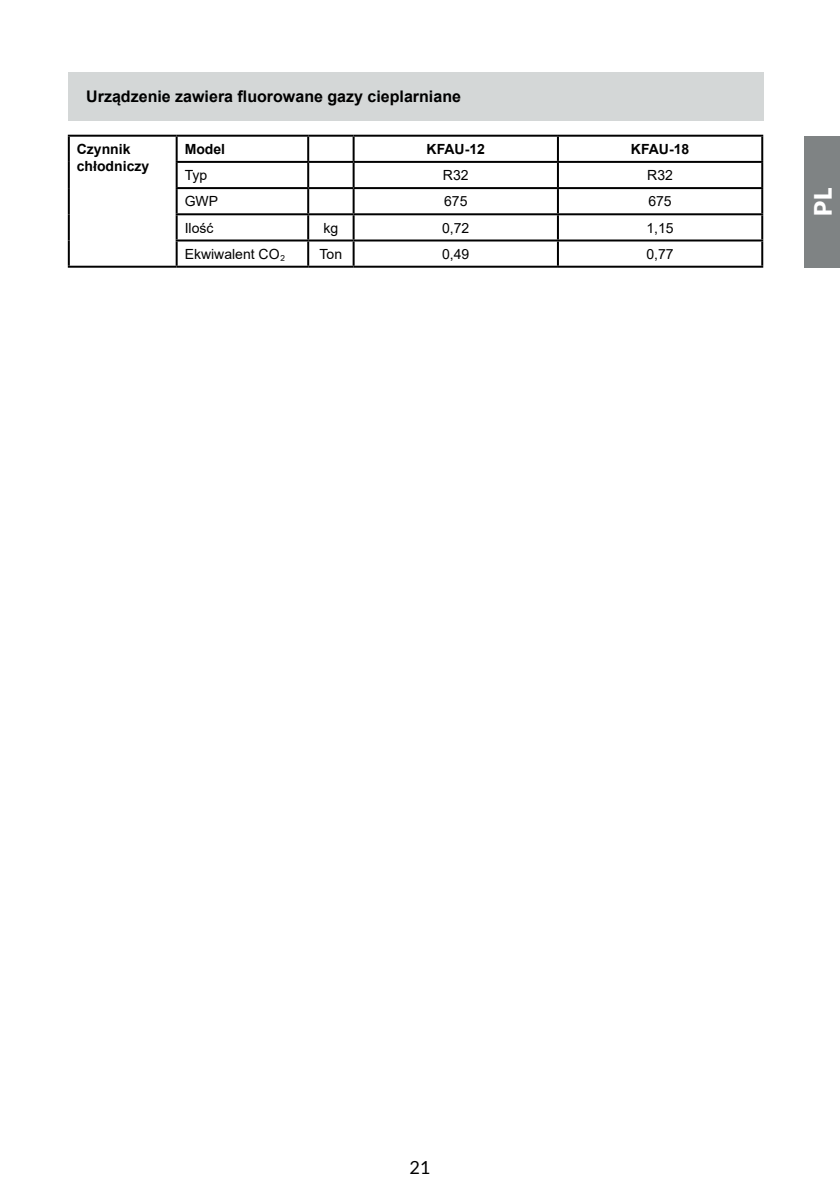
<style>
.page{position:relative;width:840px;height:1191px;background:#fff}
.page>*{position:absolute;margin:0;border:0;box-sizing:border-box;transform-origin:0 0}
.t1{font:900 24px "Lato";color:#fff}
.t2{font:18px "Lato";color:#000}
.t3{font:700 16px "Arial";color:#000}
.t4{font:14px "Arial";color:#000}
.t5{font:700 14px/16.8px "Arial";color:#000}
.s1{font-family:"Aktiv Grotesk";font-weight:300}
</style>
<div class="page">
<hr style="left:68px;top:135px;width:108px;height:2px;background:#000">
<hr style="left:68px;top:137px;width:2px;height:25px;background:#000">
<hr style="left:176px;top:135px;width:132px;height:2px;background:#000">
<hr style="left:175px;top:137px;width:2px;height:24px;background:#000">
<hr style="left:308px;top:135px;width:45px;height:2px;background:#000">
<hr style="left:307px;top:137px;width:2px;height:24px;background:#000">
<hr style="left:353px;top:135px;width:204px;height:2px;background:#000">
<hr style="left:352px;top:137px;width:2px;height:24px;background:#000">
<hr style="left:557px;top:135px;width:205px;height:2px;background:#000">
<hr style="left:556px;top:137px;width:2px;height:24px;background:#000">
<hr style="left:760px;top:137px;width:2px;height:24px;background:#000">
<hr style="left:68px;top:162px;width:2px;height:26px;background:#000">
<hr style="left:175px;top:161px;width:133px;height:2px;background:#000">
<hr style="left:175px;top:163px;width:2px;height:24px;background:#000">
<hr style="left:308px;top:161px;width:45px;height:2px;background:#000">
<hr style="left:307px;top:163px;width:2px;height:24px;background:#000">
<hr style="left:353px;top:161px;width:204px;height:2px;background:#000">
<hr style="left:352px;top:163px;width:2px;height:24px;background:#000">
<hr style="left:557px;top:161px;width:205px;height:2px;background:#000">
<hr style="left:556px;top:163px;width:2px;height:24px;background:#000">
<hr style="left:760px;top:163px;width:2px;height:24px;background:#000">
<hr style="left:68px;top:188px;width:2px;height:26px;background:#000">
<hr style="left:175px;top:187px;width:133px;height:2px;background:#000">
<hr style="left:175px;top:189px;width:2px;height:24px;background:#000">
<hr style="left:308px;top:187px;width:45px;height:2px;background:#000">
<hr style="left:307px;top:189px;width:2px;height:24px;background:#000">
<hr style="left:353px;top:187px;width:204px;height:2px;background:#000">
<hr style="left:352px;top:189px;width:2px;height:24px;background:#000">
<hr style="left:557px;top:187px;width:205px;height:2px;background:#000">
<hr style="left:556px;top:189px;width:2px;height:24px;background:#000">
<hr style="left:760px;top:189px;width:2px;height:24px;background:#000">
<hr style="left:68px;top:214px;width:2px;height:26px;background:#000">
<hr style="left:175px;top:213px;width:133px;height:2px;background:#000">
<hr style="left:175px;top:215px;width:2px;height:24px;background:#000">
<hr style="left:308px;top:213px;width:45px;height:2px;background:#000">
<hr style="left:307px;top:215px;width:2px;height:24px;background:#000">
<hr style="left:353px;top:213px;width:204px;height:2px;background:#000">
<hr style="left:352px;top:215px;width:2px;height:24px;background:#000">
<hr style="left:557px;top:213px;width:205px;height:2px;background:#000">
<hr style="left:556px;top:215px;width:2px;height:24px;background:#000">
<hr style="left:760px;top:215px;width:2px;height:24px;background:#000">
<hr style="left:68px;top:240px;width:2px;height:26px;background:#000">
<hr style="left:175px;top:239px;width:133px;height:2px;background:#000">
<hr style="left:175px;top:241px;width:2px;height:25px;background:#000">
<hr style="left:308px;top:239px;width:45px;height:2px;background:#000">
<hr style="left:307px;top:241px;width:2px;height:25px;background:#000">
<hr style="left:353px;top:239px;width:204px;height:2px;background:#000">
<hr style="left:352px;top:241px;width:2px;height:25px;background:#000">
<hr style="left:557px;top:239px;width:205px;height:2px;background:#000">
<hr style="left:556px;top:241px;width:2px;height:25px;background:#000">
<hr style="left:760px;top:241px;width:2px;height:25px;background:#000">
<hr style="left:68px;top:266px;width:108px;height:2px;background:#000">
<hr style="left:176px;top:266px;width:132px;height:2px;background:#000">
<hr style="left:308px;top:266px;width:45px;height:2px;background:#000">
<hr style="left:353px;top:266px;width:204px;height:2px;background:#000">
<hr style="left:557px;top:266px;width:205px;height:2px;background:#000">
<div style="left:68px;top:72px;width:695px;height:48px;background:#d4d7d7"></div>
<div style="left:803px;top:136px;width:36px;height:131px;background:#7f8384"></div>
<p class="t3" style="left:86px;top:85px;width:376px">Urządzenie zawiera fluorowane gazy cieplarniane</p>
<p class="t5" style="left:77px;top:141px;width:74px">Czynnik chłodniczy</p>
<p class="t5" style="left:184px;top:141px;width:42px">Model</p>
<p class="t5" style="left:426px;top:141px;width:60px">KFAU-12</p>
<p class="t5" style="left:630px;top:141px;width:60px">KFAU-18</p>
<p class="t4" style="left:184px;top:165px;width:24px">Typ</p>
<p class="t4" style="left:442px;top:165px;width:27px">R32</p>
<p class="t4" style="left:647px;top:165px;width:27px">R32</p>
<p class="t4" style="left:184px;top:192px;width:35px">GWP</p>
<p class="t4" style="left:444px;top:192px;width:25px">675</p>
<p class="t4" style="left:648px;top:192px;width:25px">675</p>
<p class="t4" style="left:184px;top:218px;width:30px">Ilość</p>
<p class="t4" style="left:323px;top:218px;width:16px">kg</p>
<p class="t4" style="left:442px;top:218px;width:29px">0,72</p>
<p class="t4" style="left:646px;top:218px;width:29px">1,15</p>
<p class="t4" style="left:184px;top:244px;width:102px">Ekwiwalent CO<span class="s1">2</span></p>
<p class="t4" style="left:319px;top:244px;width:24px">Ton</p>
<p class="t4" style="left:442px;top:244px;width:29px">0,49</p>
<p class="t4" style="left:646px;top:244px;width:29px">0,77</p>
<h1 class="t1" style="left:808px;top:216px;width:29px;rotate:-90deg">PL</h1>
<p class="t2" style="left:409px;top:1157px;width:22px">21</p>
</div>
